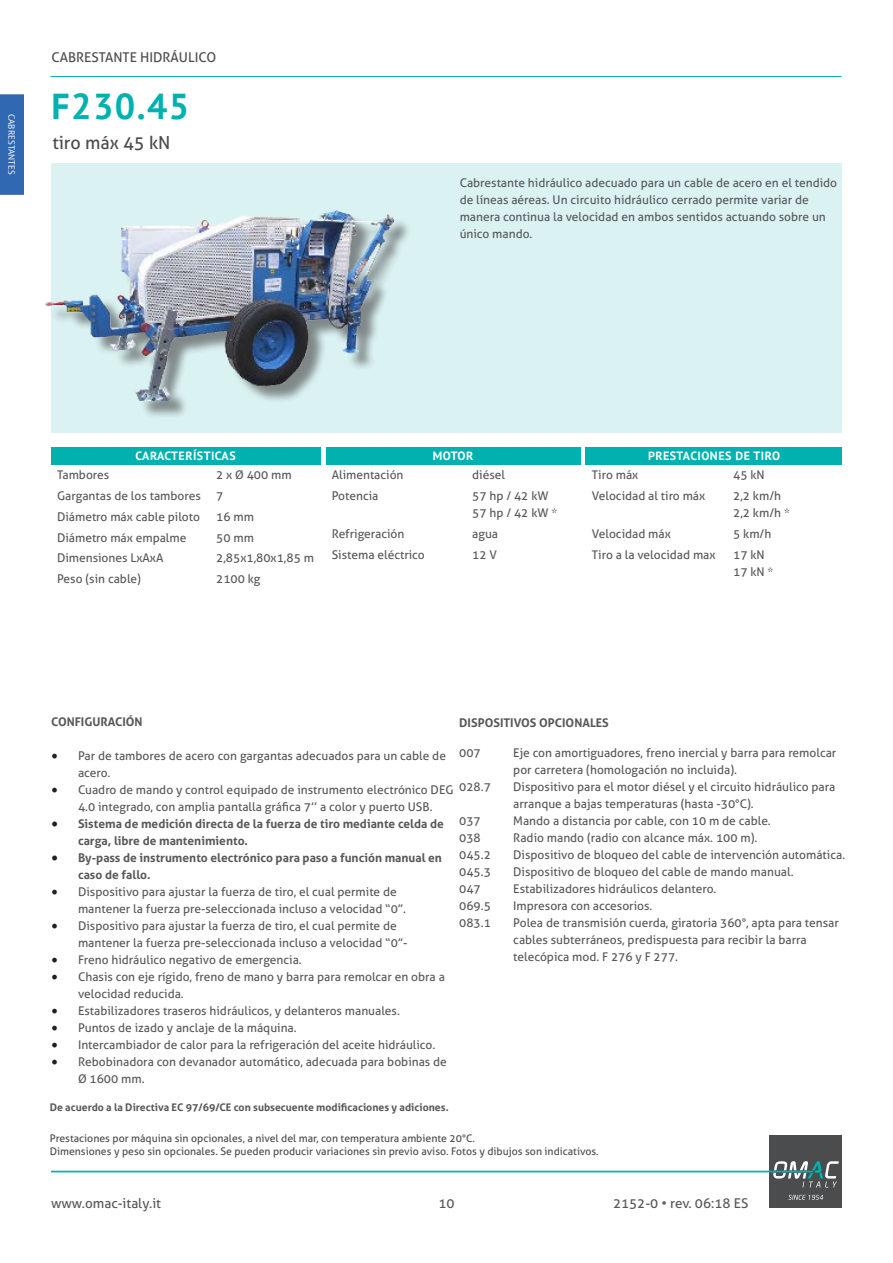
<style>
.page{position:relative;width:893px;height:1263px;background:#fff}
.page>*{position:absolute;margin:0;border:0;box-sizing:border-box;transform-origin:0 0}
.t1{font:700 36px "PT Sans";letter-spacing:.04em;color:#00b1b0}
.t2{font:18px "Aller";color:#4b4c4d}
.t3{font:13.5px "Aller";color:#57585a}
.t4{font:13.5px "Aller";color:#4b4c4d}
.t5{font:12px/17px "Aller";color:#57585a}
.t6{font:700 12px/17px "Aller";color:#57585a}
.t7{font:700 12px "PT Sans";letter-spacing:.04em;color:#fff}
.t8{font:10.5px/12.6px "Aller";color:#4b4c4d}
.t9{font:700 10.5px "Aller";color:#57585a}
.t10{font:9px "PT Sans";color:#fff}
.s1{font-family:"Minion Pro";font-size:18px;color:#231f20}
</style>
<div class="page">
<div style="left:769px;top:1135px;width:73px;height:73px;background:#4b4c4d"></div>
<svg style="left:51px;top:1161px;width:788px;height:26px"></svg>
<svg style="left:788px;top:1195px;width:35px;height:5px"></svg>
<div style="left:0;top:94px;width:24px;height:101px;background:#3068b2"></div>
<hr style="left:51px;top:76px;width:790px;height:1px;background:#00b1b0">
<div style="left:51px;top:163px;width:791px;height:270px;background:#dbf2f2"></div>
<div style="left:49px;top:214px;width:364px;height:205px;background:#231f20;opacity:.5"></div>
<img style="left:45px;top:210px;width:367px;height:191px">
<div style="left:51px;top:447px;width:269px;height:17px;background:#00b1b0"></div>
<div style="left:326px;top:447px;width:254px;height:17px;background:#00b1b0"></div>
<div style="left:586px;top:447px;width:256px;height:17px;background:#00b1b0"></div>
<p class="t10" style="left:17px;top:114px;width:62px;rotate:90deg">CABRESTANTES</p>
<p class="t4" style="left:51px;top:49px;width:166px">CABRESTANTE HIDRÁULICO</p>
<h1 class="t1" style="left:51px;top:82px;width:139px">F230.45</h1>
<h2 class="t2" style="left:52px;top:131px;width:120px">tiro máx 45 kN</h2>
<p class="t5" style="left:460px;top:174px;width:379px">Cabrestante hidráulico adecuado para un cable de acero en el tendido de líneas aéreas. Un circuito hidráulico cerrado permite variar de manera continua la velocidad en ambos sentidos actuando sobre un único mando.</p>
<p class="t7" style="left:136px;top:448px;width:102px">CARACTERÍSTICAS</p>
<p class="t5" style="left:57px;top:466px;width:54px">Tambores</p>
<p class="t5" style="left:216px;top:466px;width:77px">2 x Ø 400 mm</p>
<p class="t5" style="left:57px;top:487px;width:145px">Gargantas de los tambores</p>
<p class="t5" style="left:216px;top:487px;width:9px">7</p>
<p class="t5" style="left:57px;top:508px;width:145px">Diámetro máx cable piloto</p>
<p class="t5" style="left:216px;top:508px;width:39px">16 mm</p>
<p class="t5" style="left:57px;top:529px;width:131px">Diámetro máx empalme</p>
<p class="t5" style="left:216px;top:529px;width:39px">50 mm</p>
<p class="t5" style="left:57px;top:550px;width:108px">Dimensiones LxAxA</p>
<p class="t5" style="left:216px;top:550px;width:99px">2,85x1,80x1,85 m</p>
<p class="t5" style="left:57px;top:570px;width:86px">Peso (sin cable)</p>
<p class="t5" style="left:216px;top:570px;width:46px">2100 kg</p>
<p class="t7" style="left:433px;top:448px;width:42px">MOTOR</p>
<p class="t5" style="left:332px;top:466px;width:73px">Alimentación</p>
<p class="t5" style="left:472px;top:466px;width:34px">diésel</p>
<p class="t5" style="left:332px;top:487px;width:48px">Potencia</p>
<p class="t5" style="left:472px;top:487px;width:86px">57 hp / 42 kW<br>57 hp / 42 kW *</p>
<p class="t5" style="left:332px;top:525px;width:74px">Refrigeración</p>
<p class="t5" style="left:472px;top:525px;width:27px">agua</p>
<p class="t5" style="left:332px;top:546px;width:95px">Sistema eléctrico</p>
<p class="t5" style="left:472px;top:546px;width:26px">12 V</p>
<p class="t7" style="left:648px;top:448px;width:134px">PRESTACIONES DE TIRO</p>
<p class="t5" style="left:592px;top:466px;width:48px">Tiro máx</p>
<p class="t5" style="left:733px;top:466px;width:33px">45 kN</p>
<p class="t5" style="left:592px;top:487px;width:115px">Velocidad al tiro máx</p>
<p class="t5" style="left:733px;top:487px;width:58px">2,2 km/h<br>2,2 km/h *</p>
<p class="t5" style="left:592px;top:525px;width:80px">Velocidad máx</p>
<p class="t5" style="left:733px;top:525px;width:40px">5 km/h</p>
<p class="t5" style="left:592px;top:546px;width:125px">Tiro a la velocidad max</p>
<p class="t5" style="left:733px;top:546px;width:42px">17 kN<br>17 kN *</p>
<p class="t6" style="left:51px;top:713px;width:93px">CONFIGURACIÓN</p>
<p class="t6" style="left:459px;top:714px;width:151px">DISPOSITIVOS OPCIONALES</p>
<p class="t5" style="left:78px;top:747px;width:369px;text-indent:-27px"><span class="s1">•</span> Par de tambores de acero con gargantas adecuados para un cable de acero.</p>
<p class="t5" style="left:51px;top:781px;width:404px;text-align:center"><span class="s1">•</span> Cuadro de mando y control equipado de instrumento electrónico DEG<br>4.0 integrado, con amplia pantalla gráfica 7’’ a color y puerto USB.</p>
<p class="t6" style="left:78px;top:815px;width:367px;text-indent:-27px"><span class="s1">•</span> Sistema de medición directa de la fuerza de tiro mediante celda de carga, libre de mantenimiento.</p>
<p class="t6" style="left:78px;top:849px;width:365px;text-indent:-27px"><span class="s1">•</span> By-pass de instrumento electrónico para paso a función manual en caso de fallo.</p>
<p class="t5" style="left:78px;top:883px;width:330px;text-indent:-27px"><span class="s1">•</span> Dispositivo para ajustar la fuerza de tiro, el cual permite de mantener la fuerza pre-seleccionada incluso a velocidad “0”.</p>
<p class="t5" style="left:78px;top:917px;width:331px;text-indent:-27px"><span class="s1">•</span> Dispositivo para ajustar la fuerza de tiro, el cual permite de mantener la fuerza pre-seleccionada incluso a velocidad “0”-</p>
<p class="t5" style="left:51px;top:951px;width:252px"><span class="s1">•</span> Freno hidráulico negativo de emergencia.</p>
<p class="t5" style="left:78px;top:968px;width:368px;text-indent:-27px"><span class="s1">•</span> Chasis con eje rígido, freno de mano y barra para remolcar en obra a velocidad reducida.</p>
<p class="t5" style="left:51px;top:1002px;width:350px"><span class="s1">•</span> Estabilizadores traseros hidráulicos, y delanteros manuales.</p>
<p class="t5" style="left:51px;top:1019px;width:247px"><span class="s1">•</span> Puntos de izado y anclaje de la máquina.</p>
<p class="t5" style="left:51px;top:1036px;width:386px"><span class="s1">•</span> Intercambiador de calor para la refrigeración del aceite hidráulico.</p>
<p class="t5" style="left:78px;top:1053px;width:370px;text-indent:-27px"><span class="s1">•</span> Rebobinadora con devanador automático, adecuada para bobinas de<br>Ø 1600 mm.</p>
<p class="t5" style="left:459px;top:744px;width:23px">007</p>
<p class="t5" style="left:513px;top:744px;width:325px">Eje con amortiguadores, freno inercial y barra para remolcar por carretera (homologación no incluida).</p>
<p class="t5" style="left:459px;top:778px;width:33px">028.7</p>
<p class="t5" style="left:513px;top:778px;width:324px">Dispositivo para el motor diésel y el circuito hidráulico para arranque a bajas temperaturas (hasta -30°C).</p>
<p class="t5" style="left:459px;top:812px;width:23px">037</p>
<p class="t5" style="left:513px;top:812px;width:259px">Mando a distancia por cable, con 10 m de cable.</p>
<p class="t5" style="left:459px;top:829px;width:23px">038</p>
<p class="t5" style="left:513px;top:829px;width:246px">Radio mando (radio con alcance máx. 100 m).</p>
<p class="t5" style="left:459px;top:846px;width:33px">045.2</p>
<p class="t5" style="left:513px;top:846px;width:333px">Dispositivo de bloqueo del cable de intervención automática.</p>
<p class="t5" style="left:459px;top:863px;width:33px">045.3</p>
<p class="t5" style="left:513px;top:863px;width:282px">Dispositivo de bloqueo del cable de mando manual.</p>
<p class="t5" style="left:459px;top:880px;width:23px">047</p>
<p class="t5" style="left:513px;top:880px;width:205px">Estabilizadores hidráulicos delantero.</p>
<p class="t5" style="left:459px;top:897px;width:33px">069.5</p>
<p class="t5" style="left:513px;top:897px;width:141px">Impresora con accesorios.</p>
<p class="t5" style="left:459px;top:914px;width:33px">083.1</p>
<p class="t5" style="left:513px;top:914px;width:327px">Polea de transmisión cuerda, giratoria 360°, apta para tensar cables subterráneos, predispuesta para recibir la barra telecópica mod. F 276 y F 277.</p>
<p class="t9" style="left:50px;top:1101px;width:400px">De acuerdo a la Directiva EC 97/69/CE con subsecuente modificaciones y adiciones.</p>
<p class="t8" style="left:50px;top:1132px;width:551px">Prestaciones por máquina sin opcionales, a nivel del mar, con temperatura ambiente 20°C.<br>Dimensiones y peso sin opcionales. Se pueden producir variaciones sin previo aviso. Fotos y dibujos son indicativos.</p>
<p class="t3" style="left:51px;top:1195px;width:112px">www.omac-italy.it</p>
<p class="t3" style="left:438px;top:1195px;width:18px">10</p>
<p class="t3" style="left:613px;top:1195px;width:137px">2152-0 • rev. 06:18 ES</p>
</div>
